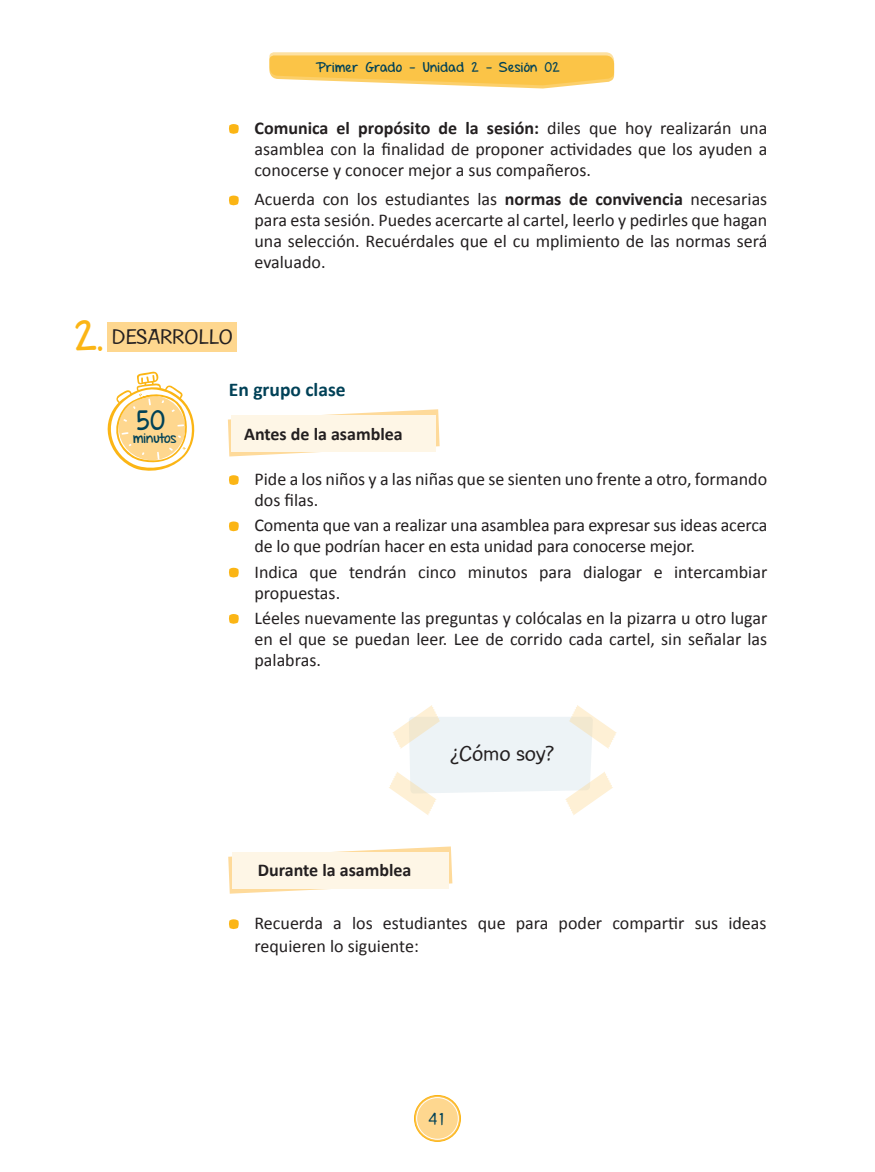
<style>
.page{position:relative;width:875px;height:1172px;background:#fff}
.page>*{position:absolute;margin:0;border:0;box-sizing:border-box;transform-origin:0 0}
.t1{font:27px "Set Firetothe Rain";color:#004157}
.t2{font:23.25px "Con Brush Reg";color:#231f20}
.t3{font:22.5px "Con Brush Reg";color:#231f20}
.t4{font:700 19.5px "Calibri";color:#004157}
.t5{font:18px/21px "Calibri";color:#231f20}
.t6{font:700 18px "Calibri";color:#231f20}
.t7{font:18px "Con Brush Reg";color:#004157}
.t8{font:13.8px "Set Firetothe Rain";color:#004157}
.t9{font:13.5px "Set Firetothe Rain";letter-spacing:.025em;color:#004157}
.s1{font-family:"Set Firetothe Rain";font-size:42px;color:#fbb515}
.s2{font-weight:700}
</style>
<div class="page">
<svg style="left:229px;top:475px;width:10px;height:10px"></svg>
<svg style="left:229px;top:521px;width:10px;height:10px"></svg>
<svg style="left:229px;top:567px;width:10px;height:10px"></svg>
<svg style="left:229px;top:614px;width:10px;height:10px"></svg>
<svg style="left:107px;top:371px;width:88px;height:100px"></svg>
<div style="left:108px;top:322px;width:129px;height:30px;background:#fed78f"></div>
<svg style="left:228px;top:409px;width:211px;height:47px"></svg>
<div style="left:231px;top:415px;width:204px;height:37px;background:#fef6e6"></div>
<svg style="left:229px;top:919px;width:10px;height:10px"></svg>
<svg style="left:228px;top:846px;width:224px;height:48px"></svg>
<div style="left:232px;top:852px;width:216px;height:37px;background:#fef6e6"></div>
<svg style="left:389px;top:705px;width:227px;height:110px"></svg>
<svg style="left:229px;top:124px;width:10px;height:10px"></svg>
<svg style="left:229px;top:195px;width:10px;height:10px"></svg>
<svg style="left:414px;top:1095px;width:46px;height:46px"></svg>
<div style="left:414px;top:1095px;width:46px;height:47px;border:1px solid #fbb515;border-radius:50%"></div>
<div style="left:416px;top:1097px;width:42px;height:42px;background:#fed78f;border-radius:50%"></div>
<div style="left:416px;top:1097px;width:42px;height:42px;border:1px solid #fff;border-radius:50%"></div>
<svg style="left:269px;top:52px;width:345px;height:37px;background:#fbd06d"></svg>
<p class="t9" style="left:315px;top:60px;width:246px">Primer Grado - Unidad 2 - Sesión 02</p>
<p class="t3" style="left:75px;top:323px;width:158px"><span class="s1">2.</span> DESARRO LLO</p>
<p class="t5" style="left:254px;top:117px;width:514px;text-align:justify"><span class="s2">Comunica el propósito de la sesión:</span> diles que hoy realizarán una asamblea con la finalidad de proponer actividades que los ayuden a conocerse y conocer mejor a sus compañeros.</p>
<p class="t5" style="left:254px;top:189px;width:514px;text-align:justify">Acuerda con los estudiantes las <span class="s2">normas de convivencia</span> necesarias para esta sesión. Puedes acercarte al cartel, leerlo y pedirles que hagan una selección. Recuérdales que el cu mplimiento de las normas será evaluado.</p>
<p class="t1" style="left:137px;top:404px;width:29px">50</p>
<p class="t8" style="left:133px;top:430px;width:45px">minutos</p>
<p class="t4" style="left:229px;top:377px;width:118px">En grupo clase</p>
<p class="t6" style="left:244px;top:422px;width:160px">Antes de la asamblea</p>
<p class="t5" style="left:254px;top:468px;width:514px">Pide a los niños y a las niñas que se sienten uno frente a otro, formando dos filas.</p>
<p class="t5" style="left:254px;top:515px;width:514px">Comenta que van a realizar una asamblea para expresar sus ideas acerca de lo que podrían hacer en esta unidad para conocerse mejor.</p>
<p class="t5" style="left:254px;top:561px;width:514px">Indica que tendrán cinco minutos para dialogar e intercambiar propuestas.</p>
<p class="t5" style="left:254px;top:607px;width:514px;text-align:justify">Léeles nuevamente las preguntas y colócalas en la pizarra u otro lugar en el que se puedan leer. Lee de corrido cada cartel, sin señalar las palabras.</p>
<p class="t6" style="left:258px;top:858px;width:155px">Durante la asamblea</p>
<p class="t2" style="left:450px;top:739px;width:105px">¿Cómo soy?</p>
<p class="t5" style="left:254px;top:912px;width:513px;line-height:22.5px">Recuerda a los estudiantes que para poder compartir sus ideas requieren lo siguiente:</p>
<p class="t7" style="left:428px;top:1108px;width:20px">41</p>
</div>
